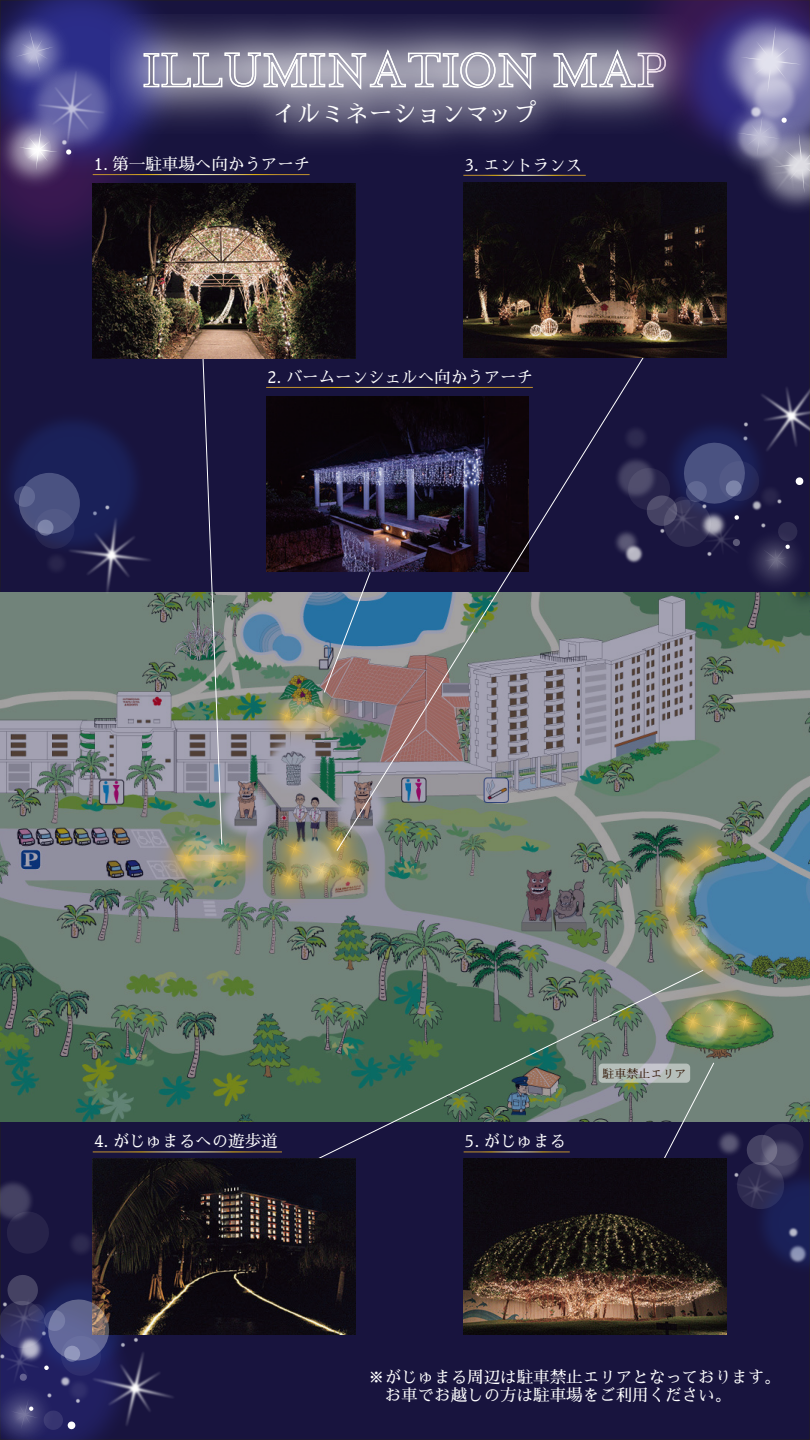
<style>
.page{position:relative;width:810px;height:1440px;background:#18143e}
.page>*{position:absolute;margin:0;border:0;box-sizing:border-box;transform-origin:0 0}
.t1{font:500 24px "Sawarabi Mincho";color:#fff}
.t2{font:500 16.5px/18px "Sawarabi Mincho";color:#fff}
.t3{font:500 11.77px "Sawarabi Mincho";letter-spacing:.025em;color:#3a2111}
</style>
<div class="page">
<img style="left:0;top:178px;width:126px;height:87px">
<img style="left:0;top:0;width:188px;height:178px">
<img style="left:110px;top:14px;width:514px;height:119px">
<svg style="left:143px;top:47px;width:394px;height:45px;background:#a3a2b4"></svg>
<svg style="left:553px;top:47px;width:71px;height:42px;background:#a8a6b6"></svg>
<img style="left:244px;top:71px;width:322px;height:73px">
<svg style="left:0;top:592px;width:810px;height:530px;background:#697c75"></svg>
<img style="left:624px;top:0;width:40px;height:124px">
<img style="left:664px;top:0;width:45px;height:141px">
<img style="left:731px;top:517px;width:79px;height:89px">
<img style="left:738px;top:571px;width:27px;height:12px">
<img style="left:804px;top:517px;width:4px;height:13px">
<img style="left:683px;top:426px;width:52px;height:17px">
<img style="left:735px;top:357px;width:75px;height:120px">
<img style="left:21px;top:592px;width:21px;height:6px">
<img style="left:0;top:394px;width:136px;height:179px">
<img style="left:79px;top:478px;width:58px;height:14px">
<img style="left:42px;top:492px;width:131px;height:128px">
<img style="left:0;top:104px;width:87px;height:97px">
<img style="left:0;top:2px;width:84px;height:102px">
<img style="left:764px;top:193px;width:46px;height:34px">
<img style="left:703px;top:0;width:107px;height:126px">
<img style="left:153px;top:810px;width:94px;height:95px">
<img style="left:229px;top:816px;width:25px;height:81px">
<img style="left:144px;top:817px;width:85px;height:86px">
<img style="left:254px;top:672px;width:82px;height:86px">
<img style="left:290px;top:677px;width:46px;height:76px">
<svg style="left:326px;top:704px;width:10px;height:26px"></svg>
<img style="left:252px;top:678px;width:74px;height:79px">
<img style="left:331px;top:852px;width:59px;height:62px">
<img style="left:247px;top:837px;width:84px;height:85px">
<img style="left:254px;top:809px;width:81px;height:82px">
<svg style="left:276px;top:832px;width:84px;height:57px"></svg>
<img style="left:296px;top:802px;width:84px;height:84px">
<img style="left:750px;top:969px;width:19px;height:13px">
<img style="left:664px;top:812px;width:83px;height:85px">
<img style="left:638px;top:836px;width:89px;height:60px">
<img style="left:632px;top:870px;width:11px;height:79px">
<img style="left:643px;top:828px;width:82px;height:68px">
<img style="left:722px;top:896px;width:13px;height:27px">
<img style="left:722px;top:923px;width:28px;height:50px">
<img style="left:659px;top:842px;width:62px;height:51px">
<img style="left:640px;top:893px;width:82px;height:80px">
<img style="left:704px;top:973px;width:49px;height:97px">
<img style="left:735px;top:982px;width:52px;height:83px">
<svg style="left:735px;top:999px;width:23px;height:44px"></svg>
<img style="left:704px;top:979px;width:31px;height:89px">
<img style="left:731px;top:571px;width:7px;height:12px">
<svg style="left:648px;top:443px;width:156px;height:128px"></svg>
<img style="left:0;top:1157px;width:32px;height:83px">
<img style="left:0;top:1410px;width:66px;height:30px">
<img style="left:72px;top:1207px;width:21px;height:50px">
<img style="left:0;top:1240px;width:1px;height:13px">
<svg style="left:7px;top:1212px;width:42px;height:41px"></svg>
<svg style="left:44px;top:1425px;width:5px;height:5px"></svg>
<img style="left:0;top:1385px;width:20px;height:25px">
<img style="left:0;top:1253px;width:1px;height:18px">
<img style="left:49px;top:1425px;width:17px;height:5px">
<img style="left:66px;top:1334px;width:134px;height:106px">
<img style="left:0;top:1381px;width:11px;height:4px">
<img style="left:20px;top:1395px;width:58px;height:30px">
<div style="left:68px;top:1421px;width:8px;height:8px;background:#fff;border-radius:50%"></div>
<svg style="left:11px;top:1399px;width:27px;height:30px"></svg>
<img style="left:12px;top:44px;width:120px;height:126px">
<svg style="left:323px;top:571px;width:13px;height:122px"></svg>
<svg style="left:173px;top:359px;width:79px;height:517px"></svg>
<img style="left:266px;top:396px;width:70px;height:175px">
<hr style="left:266px;top:387px;width:267px;height:1px;background:#fff">
<svg style="left:297px;top:969px;width:407px;height:200px"></svg>
<svg style="left:645px;top:1062px;width:70px;height:97px"></svg>
<img style="left:11px;top:1257px;width:139px;height:138px">
<hr style="left:93px;top:1152px;width:189px;height:1px;background:#fff">
<img style="left:93px;top:1159px;width:262px;height:175px">
<hr style="left:464px;top:1152px;width:106px;height:1px;background:#fff">
<img style="left:464px;top:1159px;width:262px;height:175px">
<svg style="left:0;top:1275px;width:109px;height:106px;background:#3f3e6c"></svg>
<img style="left:93px;top:183px;width:262px;height:176px">
<hr style="left:93px;top:174px;width:217px;height:1px;background:#fff">
<svg style="left:599px;top:1064px;width:91px;height:19px;background:#b6beba"></svg>
<img style="left:336px;top:350px;width:312px;height:502px">
<img style="left:464px;top:182px;width:262px;height:176px">
<hr style="left:463px;top:175px;width:123px;height:1px;background:#fff">
<svg style="left:762px;top:190px;width:48px;height:3px"></svg>
<img style="left:709px;top:87px;width:101px;height:103px">
<img style="left:766px;top:1116px;width:44px;height:37px">
<img style="left:693px;top:1108px;width:73px;height:72px">
<img style="left:708px;top:1142px;width:97px;height:94px">
<svg style="left:737px;top:1124px;width:67px;height:29px"></svg>
<img style="left:736px;top:1153px;width:74px;height:138px">
<img style="left:763px;top:1202px;width:47px;height:61px">
<h1 class="t1" style="left:273px;top:96px;width:266px">イルミネーションマップ</h1>
<p class="t2" style="left:94px;top:155px;width:218px">1. 第一駐車場へ向かうアーチ</p>
<p class="t2" style="left:465px;top:155px;width:119px">3. エントランス</p>
<p class="t2" style="left:267px;top:368px;width:267px">2. バームーンシェルへ向かうアーチ</p>
<p class="t2" style="left:94px;top:1132px;width:185px">4. がじゅまるへの遊歩道</p>
<p class="t2" style="left:465px;top:1132px;width:103px">5. がじゅまる</p>
<p class="t3" style="left:602px;top:1065px;width:85px">駐車禁止エリア</p>
<p class="t2" style="left:368px;top:1368px;width:414px">※がじゅまる周辺は駐車禁止エリアとなっております。　お車でお越しの方は駐車場をご利用ください。</p>
</div>
